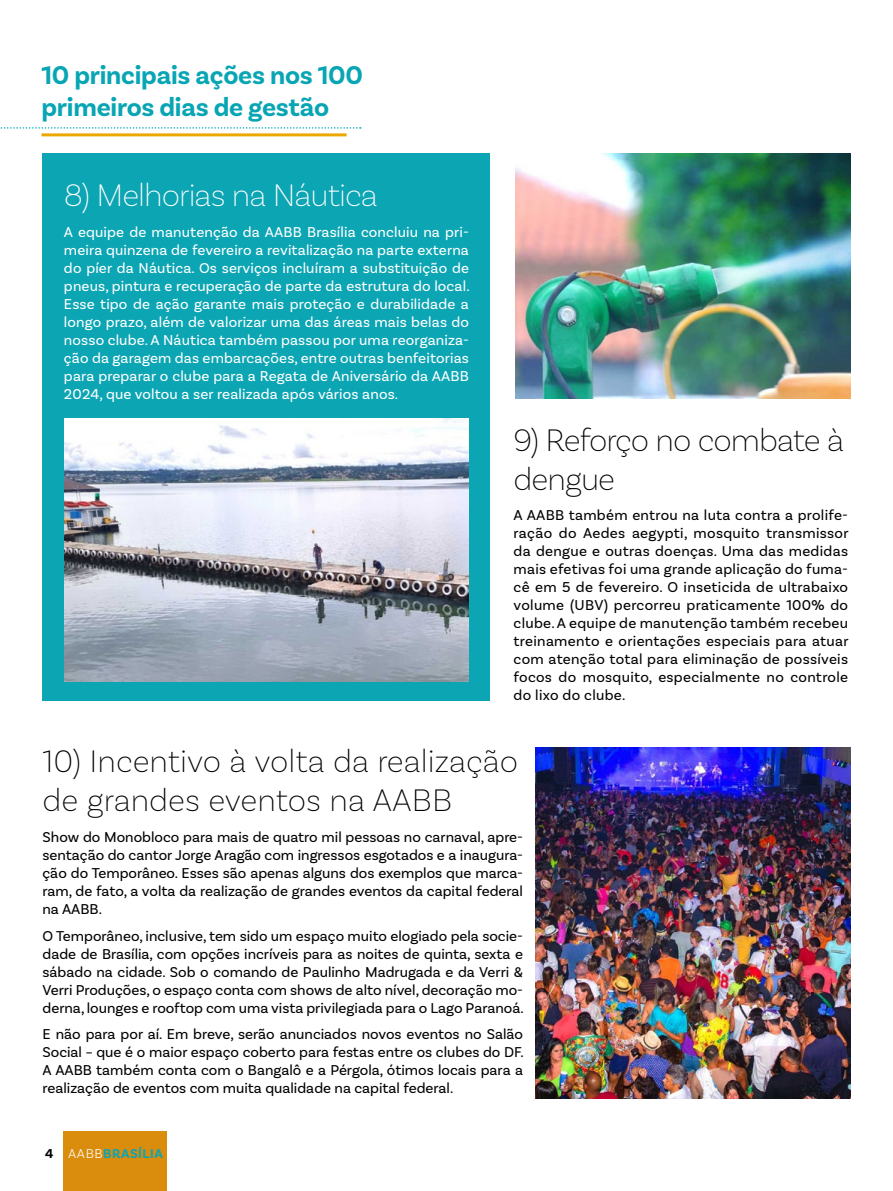
<style>
.page{position:relative;width:893px;height:1191px;background:#fff}
.page>*{position:absolute;margin:0;border:0;box-sizing:border-box;transform-origin:0 0}
.t1{font:200 33px/39px "Basic Sans";color:#000}
.t2{font:200 33px/39px "Basic Sans";letter-spacing:-.03em;color:#000}
.t3{font:200 33px "Basic Sans";letter-spacing:-.03em;color:#fff}
.t4{font:700 27px/32.4px "Basic Sans";letter-spacing:-.01em;color:#08a5b4}
.t5{font:15px/18px "Basic Sans";color:#000;text-align:justify}
.t6{font:15px/18px "Basic Sans";letter-spacing:.01em;color:#fff;text-align:justify}
.t7{font:700 13.5px "Basic Sans";letter-spacing:.04em;color:#0ca5b4}
.s1{color:#000}
.s2{font-weight:300;color:#fff}
</style>
<div class="page">
<div style="left:64px;top:1131px;width:103px;height:60px;background:#da8c0c"></div>
<div style="left:43px;top:153px;width:447px;height:547px;background:#0ca5b4"></div>
<svg style="left:0;top:127px;width:361px;height:2px"></svg>
<hr style="left:42px;top:133px;width:305px;height:3px;background:#eda800">
<img style="left:65px;top:418px;width:404px;height:264px">
<img style="left:516px;top:153px;width:334px;height:246px">
<img style="left:536px;top:747px;width:314px;height:351px">
<h2 class="t4" style="left:42px;top:59px;width:323px">10 principais ações nos 100 primeiros dias de gestão</h2>
<h1 class="t3" style="left:64px;top:175px;width:315px">8) Melhorias na Náutica</h1>
<p class="t6" style="left:64px;top:223px;width:407px">A equipe de manutenção da AABB Brasília concluiu na pri&shy;meira quinzena de fevereiro a revitalização na parte externa do píer da Náutica. Os serviços incluíram a substituição de pneus, pintura e recuperação de parte da estrutura do local.<br>Esse tipo de ação garante mais proteção e durabilidade a longo prazo, além de valorizar uma das áreas mais belas do nosso clube. A Náutica também passou por uma reorganiza&shy;ção da garagem das embarcações, entre outras benfeitorias para preparar o clube para a Regata de Aniversário da AABB 2024, que voltou a ser realizada após vários anos.</p>
<h1 class="t2" style="left:514px;top:419px;width:332px">9) Reforço no combate à dengue</h1>
<p class="t5" style="left:514px;top:506px;width:336px">A AABB também entrou na luta contra a prolife&shy;ração do Aedes aegypti, mosquito transmissor da dengue e outras doenças. Uma das medidas mais efetivas foi uma grande aplicação do fuma&shy;cê em 5 de fevereiro. O inseticida de ultrabaixo volume (UBV) percorreu praticamente 100% do clube. A equipe de manutenção também recebeu treinamento e orientações especiais para atuar com atenção total para eliminação de possíveis focos do mosquito, especialmente no controle do lixo do clube.</p>
<h1 class="t1" style="left:43px;top:741px;width:477px">10) Incentivo à volta da realização de grandes eventos na AABB</h1>
<p class="t5" style="left:43px;top:828px;width:482px">Show do Monobloco para mais de quatro mil pessoas no carnaval, apre&shy;sentação do cantor Jorge Aragão com ingressos esgotados e a inaugura&shy;ção do Temporâneo. Esses são apenas alguns dos exemplos que marca&shy;ram, de fato, a volta da realização de grandes eventos da capital federal na AABB.</p>
<p class="t5" style="left:43px;top:926px;width:483px">O Temporâneo, inclusive, tem sido um espaço muito elogiado pela socie&shy;dade de Brasília, com opções incríveis para as noites de quinta, sexta e sábado na cidade. Sob o comando de Paulinho Madrugada e da Verri &amp; Verri Produções, o espaço conta com shows de alto nível, decoração mo&shy;derna, lounges e rooftop com uma vista privilegiada para o Lago Paranoá.</p>
<p class="t5" style="left:43px;top:1025px;width:483px">E não para por aí. Em breve, serão anunciados novos eventos no Salão Social – que é o maior espaço coberto para festas entre os clubes do DF.<br>A AABB também conta com o Bangalô e a Pérgola, ótimos locais para a realização de eventos com muita qualidade na capital federal.</p>
<p class="t7" style="left:45px;top:1145px;width:119px"><span class="s1">4</span> <span class="s2">AABB</span>BRASÍLIA</p>
</div>
